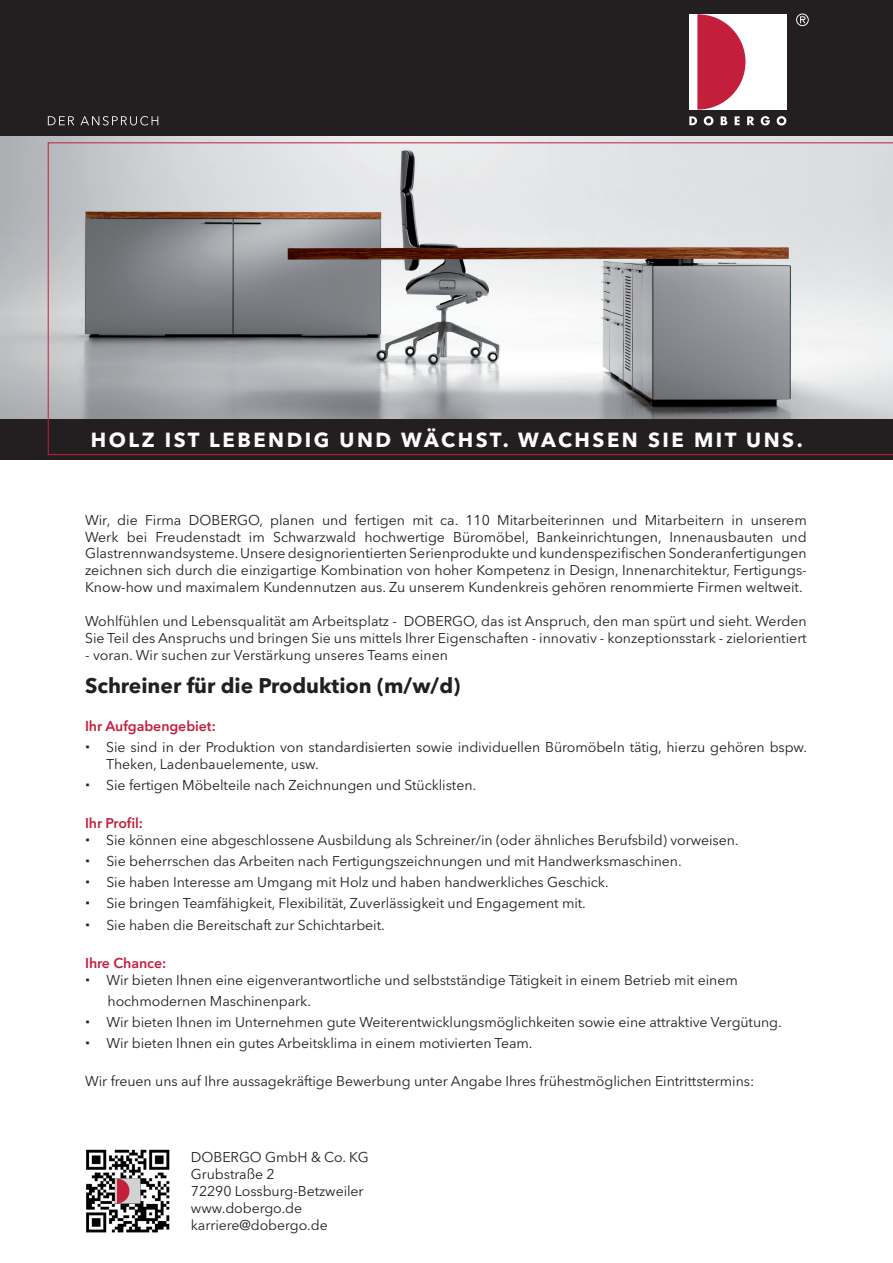
<style>
.page{position:relative;width:893px;height:1263px;background:#fff}
.page>*{position:absolute;margin:0;border:0;box-sizing:border-box;transform-origin:0 0}
.t1{font:700 21px "Avenir Next LT Pro";color:#231f20}
.t2{font:700 20.25px "Avenir Next LT Pro";letter-spacing:.125em;color:#fff}
.t3{font:14.1px/17px "Avenir Next LT Pro";letter-spacing:-.005em;color:#231f20}
.t4{font:600 14.1px "Avenir Next LT Pro";letter-spacing:-.005em;color:#c31f3d}
</style>
<div class="page">
<div style="left:0;top:0;width:893px;height:459px;background:#231f20"></div>
<img style="left:0;top:136px;width:893px;height:283px">
<svg style="left:689px;top:116px;width:97px;height:9px"></svg>
<div style="left:690px;top:14px;width:97px;height:96px;background:#fff"></div>
<svg style="left:697px;top:14px;width:48px;height:96px"></svg>
<svg style="left:796px;top:14px;width:13px;height:12px"></svg>
<svg style="left:48px;top:142px;width:845px;height:313px;background:#a8a6a8"></svg>
<svg style="left:48px;top:116px;width:110px;height:9px"></svg>
<img style="left:86px;top:1149px;width:84px;height:84px">
<h2 class="t2" style="left:91px;top:428px;width:713px">HOLZ IST LEBENDIG UND WÄCHST. WACHSEN SIE MIT UNS.</h2>
<p class="t3" style="left:85px;top:511px;width:723px;text-align:justify">Wir, die Firma DOBERGO, planen und fertigen mit ca. 110 Mitarbeiterinnen und Mitarbeitern in unserem Werk bei Freudenstadt im Schwarzwald hochwertige Büromöbel, Bankeinrichtungen, Innenausbauten und Glastrennwandsysteme. Unsere designorientierten Serienprodukte und kundenspezifischen Sonderanfertigungen zeichnen sich durch die einzigartige Kombination von hoher Kompetenz in Design, Innenarchitektur, Fertigungs-Know-how und maximalem Kundennutzen aus. Zu unserem Kundenkreis gehören renommierte Firmen weltweit.</p>
<p class="t3" style="left:85px;top:613px;width:723px">Wohlfühlen und Lebensqualität am Arbeitsplatz - DOBERGO, das ist Anspruch, den man spürt und sieht. Werden<br>Sie Teil des Anspruchs und bringen Sie uns mittels Ihrer Eigenschaften - innovativ - konzeptionsstark - zielorientiert</p>
<p class="t3" style="left:85px;top:647px;width:364px">- voran. Wir suchen zur Verstärkung unseres Teams einen</p>
<h1 class="t1" style="left:85px;top:673px;width:377px">Schreiner für die Produktion (m/w/d)</h1>
<p class="t4" style="left:85px;top:717px;width:132px">Ihr Aufgabengebiet:</p>
<p class="t3" style="left:106px;top:738px;width:702px">Sie sind in der Produktion von standardisierten sowie individuellen Büromöbeln tätig, hierzu gehören bspw.<br>Theken, Ladenbauelemente, usw.</p>
<p class="t3" style="left:106px;top:776px;width:371px">Sie fertigen Möbelteile nach Zeichnungen und Stücklisten.</p>
<p class="t4" style="left:85px;top:814px;width:60px">Ihr Profil:</p>
<p class="t3" style="left:106px;top:829px;width:634px;line-height:21.1px">Sie können eine abgeschlossene Ausbildung als Schreiner/in (oder ähnliches Berufsbild) vorweisen.<br>Sie beherrschen das Arbeiten nach Fertigungszeichnungen und mit Handwerksmaschinen.<br>Sie haben Interesse am Umgang mit Holz und haben handwerkliches Geschick.<br>Sie bringen Teamfähigkeit, Flexibilität, Zuverlässigkeit und Engagement mit.<br>Sie haben die Bereitschaft zur Schichtarbeit.</p>
<p class="t4" style="left:85px;top:954px;width:83px">Ihre Chance:</p>
<p class="t3" style="left:106px;top:969px;width:677px;line-height:21.1px">Wir bieten Ihnen eine eigenverantwortliche und selbstständige Tätigkeit in einem Betrieb mit einem hochmodernen Maschinenpark.<br>Wir bieten Ihnen im Unternehmen gute Weiterentwicklungsmöglichkeiten sowie eine attraktive Vergütung.<br>Wir bieten Ihnen ein gutes Arbeitsklima in einem motivierten Team.</p>
<p class="t3" style="left:85px;top:1073px;width:671px">Wir freuen uns auf Ihre aussagekräftige Bewerbung unter Angabe Ihres frühestmöglichen Eintrittstermins:</p>
<p class="t3" style="left:191px;top:1149px;width:179px">DOBERGO GmbH &amp; Co. KG<br>Grubstraße 2<br>72290 Lossburg-Betzweiler www.dobergo.de karriere@dobergo.de</p>
</div>
